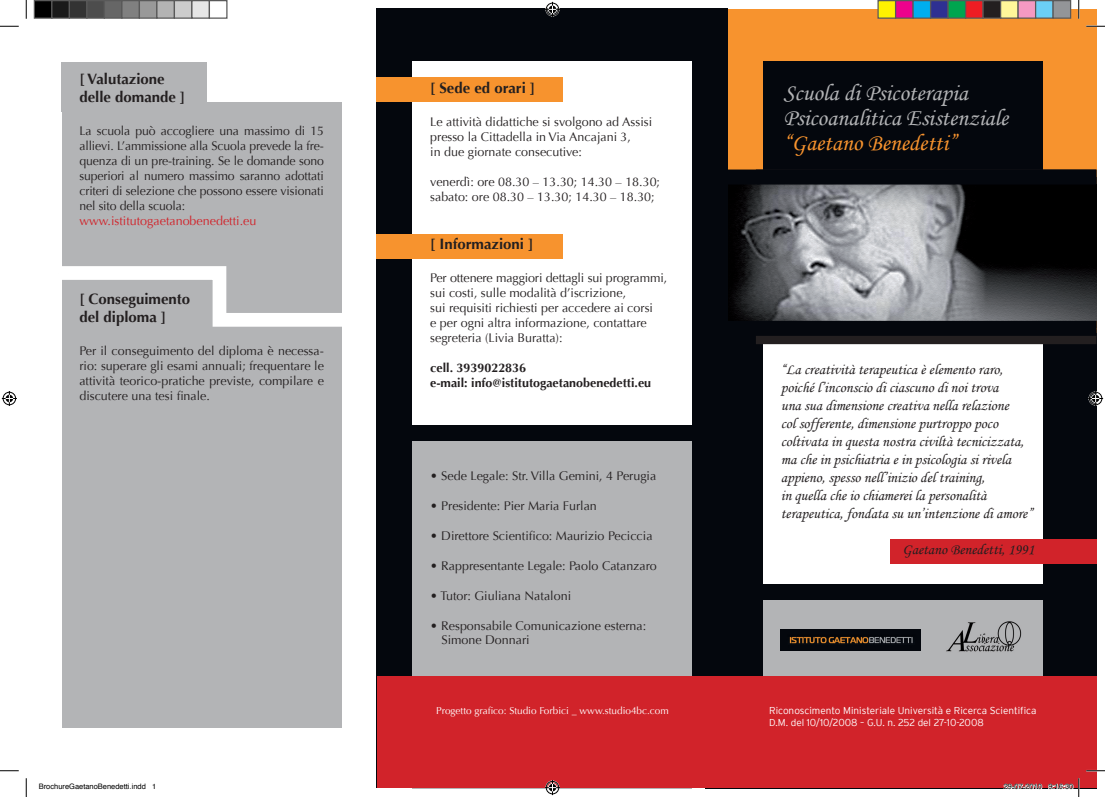
<style>
.page{position:relative;width:1105px;height:797px;background:#fff}
.page>*{position:absolute;margin:0;border:0;box-sizing:border-box;transform-origin:0 0}
.t1{font:23.75px/25px "Monotype Corsiva";color:#b3b4b6}
.t2{font:23.75px "Monotype Corsiva";color:#f7932e}
.t3{font:15px/18px "Monotype Corsiva";color:#231f20}
.t4{font:700 15px/18px "Optima";color:#231f20}
.t5{font:12.5px/15px "Optima";color:#231f20}
.t6{font:700 12.5px/15px "Optima";color:#231f20}
.t7{font:12.5px "Optima";color:#d1232a}
.t8{font:300 10px/12px "Interstate";color:#fff}
.t9{font:10px "Optima";color:#fff}
.t10{font:7.5px "Helvetica";color:#000}
</style>
<div class="page">
<div style="left:727px;top:9px;width:369px;height:675px;background:#f7932e"></div>
<div style="left:763px;top:62px;width:280px;height:111px;background:#04070d"></div>
<div style="left:705px;top:333px;width:391px;height:455px;background:#04070d"></div>
<div style="left:763px;top:596px;width:280px;height:104px;background:#b3b4b6"></div>
<div style="left:763px;top:331px;width:280px;height:263px;background:#fff"></div>
<div style="left:890px;top:539px;width:206px;height:25px;background:#d1232a"></div>
<div style="left:756px;top:336px;width:340px;height:8px;background:#231f20"></div>
<svg style="left:728px;top:169px;width:368px;height:167px;background:#4e5053"></svg>
<img style="left:781px;top:629px;width:139px;height:21px">
<img style="left:946px;top:621px;width:75px;height:31px">
<div style="left:735px;top:584px;width:361px;height:15px;background:#04070d"></div>
<div style="left:62px;top:102px;width:280px;height:626px;background:#b3b4b6"></div>
<div style="left:62px;top:62px;width:145px;height:49px;background:#b3b4b6"></div>
<svg style="left:62px;top:266px;width:280px;height:61px"></svg>
<div style="left:377px;top:9px;width:351px;height:779px;background:#04070d"></div>
<div style="left:412px;top:62px;width:280px;height:666px;background:#fff"></div>
<div style="left:412px;top:427px;width:280px;height:361px;background:#b3b4b6"></div>
<div style="left:377px;top:77px;width:186px;height:24px;background:#f7932e"></div>
<div style="left:377px;top:234px;width:186px;height:24px;background:#f7932e"></div>
<div style="left:377px;top:676px;width:719px;height:112px;background:#d1232a"></div>
<div style="left:402px;top:425px;width:301px;height:15px;background:#04070d"></div>
<svg style="left:0;top:25px;width:19px;height:2px"></svg>
<svg style="left:1086px;top:25px;width:19px;height:2px"></svg>
<svg style="left:0;top:770px;width:19px;height:1px"></svg>
<svg style="left:1086px;top:770px;width:19px;height:1px"></svg>
<svg style="left:25px;top:0;width:2px;height:19px"></svg>
<svg style="left:25px;top:778px;width:2px;height:19px"></svg>
<svg style="left:1078px;top:0;width:1px;height:19px"></svg>
<svg style="left:545px;top:2px;width:15px;height:15px"></svg>
<svg style="left:545px;top:780px;width:15px;height:15px"></svg>
<svg style="left:2px;top:391px;width:15px;height:15px"></svg>
<svg style="left:1088px;top:391px;width:15px;height:15px"></svg>
<div style="left:34px;top:1px;width:18px;height:17px;background:#000"></div>
<div style="left:34px;top:0;width:18px;height:19px;border:1px solid #595959"></div>
<div style="left:52px;top:1px;width:17px;height:17px;background:#1a1a1a"></div>
<div style="left:51px;top:0;width:19px;height:19px;border:1px solid #595959"></div>
<div style="left:69px;top:1px;width:18px;height:17px;background:#333"></div>
<div style="left:69px;top:0;width:19px;height:19px;border:1px solid #595959"></div>
<div style="left:87px;top:1px;width:17px;height:17px;background:#4d4d4d"></div>
<div style="left:86px;top:0;width:19px;height:19px;border:1px solid #595959"></div>
<div style="left:104px;top:1px;width:18px;height:17px;background:#666"></div>
<div style="left:104px;top:0;width:18px;height:19px;border:1px solid #595959"></div>
<div style="left:122px;top:1px;width:17px;height:17px;background:#808080"></div>
<div style="left:121px;top:0;width:19px;height:19px;border:1px solid #595959"></div>
<div style="left:139px;top:1px;width:18px;height:17px;background:#999"></div>
<div style="left:139px;top:0;width:19px;height:19px;border:1px solid #595959"></div>
<div style="left:157px;top:1px;width:17px;height:17px;background:#b3b3b3"></div>
<div style="left:156px;top:0;width:19px;height:19px;border:1px solid #595959"></div>
<div style="left:174px;top:1px;width:18px;height:17px;background:#ccc"></div>
<div style="left:174px;top:0;width:18px;height:19px;border:1px solid #595959"></div>
<div style="left:192px;top:1px;width:17px;height:17px;background:#e6e6e6"></div>
<div style="left:191px;top:0;width:19px;height:19px;border:1px solid #595959"></div>
<div style="left:209px;top:0;width:19px;height:19px;border:1px solid #595959"></div>
<div style="left:878px;top:1px;width:17px;height:17px;background:#fff101"></div>
<div style="left:877px;top:0;width:19px;height:19px;border:1px solid #595959"></div>
<div style="left:895px;top:1px;width:18px;height:17px;background:#ed028c"></div>
<div style="left:895px;top:0;width:19px;height:19px;border:1px solid #595959"></div>
<div style="left:913px;top:1px;width:17px;height:17px;background:#00aeef"></div>
<div style="left:912px;top:0;width:19px;height:19px;border:1px solid #595959"></div>
<div style="left:930px;top:1px;width:18px;height:17px;background:#2e3092"></div>
<div style="left:930px;top:0;width:19px;height:19px;border:1px solid #595959"></div>
<div style="left:948px;top:1px;width:17px;height:17px;background:#00a54f"></div>
<div style="left:947px;top:0;width:19px;height:19px;border:1px solid #595959"></div>
<div style="left:965px;top:1px;width:18px;height:17px;background:#ee1d23"></div>
<div style="left:965px;top:0;width:19px;height:19px;border:1px solid #595959"></div>
<div style="left:983px;top:1px;width:17px;height:17px;background:#231f20"></div>
<div style="left:982px;top:0;width:19px;height:19px;border:1px solid #595959"></div>
<div style="left:1000px;top:1px;width:18px;height:17px;background:#fff79a"></div>
<div style="left:1000px;top:0;width:19px;height:19px;border:1px solid #595959"></div>
<div style="left:1018px;top:1px;width:17px;height:17px;background:#f499c2"></div>
<div style="left:1017px;top:0;width:19px;height:19px;border:1px solid #595959"></div>
<div style="left:1035px;top:1px;width:18px;height:17px;background:#6bcff6"></div>
<div style="left:1035px;top:0;width:19px;height:19px;border:1px solid #595959"></div>
<div style="left:1053px;top:1px;width:17px;height:17px;background:#939598"></div>
<div style="left:1052px;top:0;width:19px;height:19px;border:1px solid #595959"></div>
<svg style="left:1003px;top:783px;width:39px;height:6px"></svg>
<svg style="left:1048px;top:778px;width:31px;height:19px"></svg>
<p class="t4" style="left:79px;top:70px;width:107px">[ Valutazione delle domande ]</p>
<p class="t5" style="left:79px;top:124px;width:246px;text-align:justify">La scuola può accogliere una massimo di 15 allievi. L’ammissione alla Scuola prevede la fre&shy;quenza di un pre-training. Se le domande sono superiori al numero massimo saranno adottati criteri di selezione che possono essere visionati nel sito della scuola:</p>
<p class="t7" style="left:79px;top:214px;width:178px">www.istitutogaetanobenedetti.eu</p>
<p class="t4" style="left:79px;top:289px;width:112px">[ Conseguimento del diploma ]</p>
<p class="t5" style="left:79px;top:343px;width:246px;text-align:justify">Per il conseguimento del diploma è necessa&shy;rio: superare gli esami annuali; frequentare le attività teorico-pratiche previste, compilare e discutere una tesi finale.</p>
<p class="t4" style="left:430px;top:79px;width:106px">[ Sede ed orari ]</p>
<p class="t5" style="left:430px;top:115px;width:223px">Le attività didattiche si svolgono ad Assisi presso la Cittadella in Via Ancajani 3,<br>in due giornate consecutive:</p>
<p class="t5" style="left:430px;top:175px;width:231px">venerdì: ore 08.30 – 13.30; 14.30 – 18.30; sabato: ore 08.30 – 13.30; 14.30 – 18.30;</p>
<p class="t4" style="left:430px;top:235px;width:105px">[ Informazioni ]</p>
<p class="t5" style="left:430px;top:271px;width:238px">Per ottenere maggiori dettagli sui programmi, sui costi, sulle modalità d’iscrizione,<br>sui requisiti richiesti per accedere ai corsi<br>e per ogni altra informazione, contattare segreteria (Livia Buratta):</p>
<p class="t6" style="left:430px;top:361px;width:223px">cell. 3939022836<br>e-mail: info@istitutogaetanobenedetti.eu</p>
<p class="t5" style="left:430px;top:469px;width:228px">• Sede Legale: Str. Villa Gemini, 4 Perugia</p>
<p class="t5" style="left:430px;top:499px;width:168px">• Presidente: Pier Maria Furlan</p>
<p class="t5" style="left:430px;top:529px;width:224px">• Direttore Scientifico: Maurizio Peciccia</p>
<p class="t5" style="left:430px;top:559px;width:228px">• Rappresentante Legale: Paolo Catanzaro</p>
<p class="t5" style="left:430px;top:589px;width:142px">• Tutor: Giuliana Nataloni</p>
<p class="t5" style="left:441px;top:619px;width:206px;line-height:13.8px;text-indent:-11px">• Responsabile Comunicazione esterna:<br>Simone Donnari</p>
<h1 class="t1" style="left:783px;top:80px;width:226px">Scuola di Psicoterapia<br>Psicoanalitica Esistenziale</h1>
<h1 class="t2" style="left:783px;top:129px;width:175px">“Gaetano Benedetti”</h1>
<p class="t3" style="left:781px;top:360px;width:253px">“La creatività terapeutica è elemento raro, poiché l’inconscio di ciascuno di noi trova<br>una sua dimensione creativa nella relazione<br>col sofferente, dimensione purtroppo poco coltivata in questa nostra civiltà tecnicizzata, ma che in psichiatria e in psicologia si rivela appieno, spesso nell’inizio del training,<br>in quella che io chiamerei la personalità terapeutica, fondata su un’intenzione di amore”</p>
<p class="t3" style="left:902px;top:540px;width:134px">Gaetano Benedetti, 1991</p>
<p class="t9" style="left:436px;top:704px;width:234px">Progetto grafico: Studio Forbici _ www.studio4bc.com</p>
<p class="t8" style="left:769px;top:704px;width:269px">Riconoscimento Ministeriale Università e Ricerca Scientifica<br>D.M. del 10/10/2008 – G.U. n. 252 del 27-10-2008</p>
<p class="t10" style="left:39px;top:780px;width:119px">BrochureGaetanoBenedetti.indd 1</p>
<p class="t10" style="left:1004px;top:780px;width:71px">29-07-2010 9:16:30</p>
</div>
